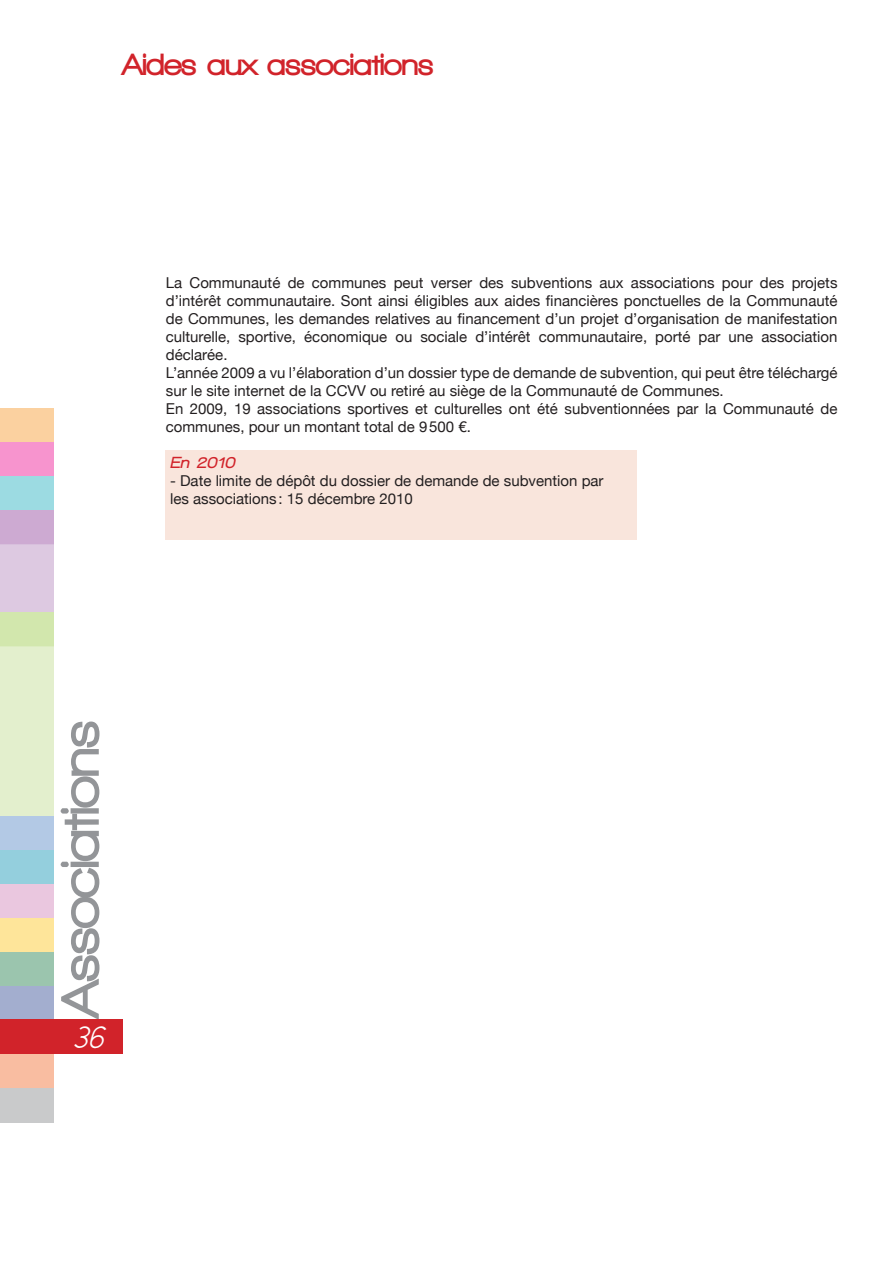
<style>
.page{position:relative;width:893px;height:1263px;background:#fff}
.page>*{position:absolute;margin:0;border:0;box-sizing:border-box;transform-origin:0 0}
.t1{font:900 55.5px "Walkway";color:#939598}
.t2{font:900 31.5px "Walkway";color:#d1232a}
.t3{font:italic 31.5px "New Cicle Semi";color:#fff}
.t4{font:italic 900 16.5px "Walkway";letter-spacing:.05em;color:#d1232a}
.t5{font:15px/18px "Helvetica Neue";color:#231f20}
</style>
<div class="page">
<div style="left:0;top:408px;width:54px;height:34px;background:#fbd1a0"></div>
<div style="left:0;top:442px;width:54px;height:34px;background:#f794ce"></div>
<div style="left:0;top:476px;width:54px;height:34px;background:#9cdbe2"></div>
<div style="left:0;top:510px;width:54px;height:34px;background:#cdaad2"></div>
<div style="left:0;top:544px;width:54px;height:68px;background:#ddc9e1"></div>
<div style="left:0;top:612px;width:54px;height:34px;background:#d2e7ad"></div>
<div style="left:0;top:646px;width:54px;height:170px;background:#e3efcd"></div>
<div style="left:0;top:816px;width:54px;height:34px;background:#b3c9e5"></div>
<div style="left:0;top:850px;width:54px;height:34px;background:#94cfdd"></div>
<div style="left:0;top:884px;width:54px;height:34px;background:#eac7df"></div>
<div style="left:0;top:918px;width:54px;height:34px;background:#fee59a"></div>
<div style="left:0;top:952px;width:54px;height:34px;background:#9bc5ae"></div>
<div style="left:0;top:986px;width:54px;height:34px;background:#a3aecf"></div>
<div style="left:0;top:1054px;width:54px;height:35px;background:#f9bda1"></div>
<div style="left:0;top:1089px;width:54px;height:34px;background:#c9cacb"></div>
<div style="left:166px;top:450px;width:471px;height:89px;background:#f9e5dc"></div>
<div style="left:0;top:1019px;width:122px;height:35px;background:#d1232a"></div>
<h2 class="t2" style="left:123px;top:47px;width:312px">Aides aux associations</h2>
<p class="t5" style="left:166px;top:273px;width:673px">La Communauté de communes peut verser des subventions aux associations pour des projets d’intérêt communautaire. Sont ainsi éligibles aux aides financières ponctuelles de la Communauté de Communes, les demandes relatives au financement d’un projet d’organisation de manifestation culturelle, sportive, économique ou sociale d’intérêt communautaire, porté par une association déclarée.<br>L’année 2009 a vu l’élaboration d’un dossier type de demande de subvention, qui peut être téléchargé sur le site internet de la CCVV ou retiré au siège de la Communauté de Communes.<br>En 2009, 19 associations sportives et culturelles ont été subventionnées par la Communauté de communes, pour un montant total de 9500 €.</p>
<p class="t4" style="left:170px;top:454px;width:66px">En 2010</p>
<p class="t5" style="left:170px;top:471px;width:435px">- Date limite de dépôt du dossier de demande de subvention par les associations: 15 décembre 2010</p>
<h1 class="t1" style="left:50px;top:1017px;width:297px;rotate:-90deg">Associations</h1>
<h2 class="t3" style="left:74px;top:1021px;width:31px">36</h2>
</div>
